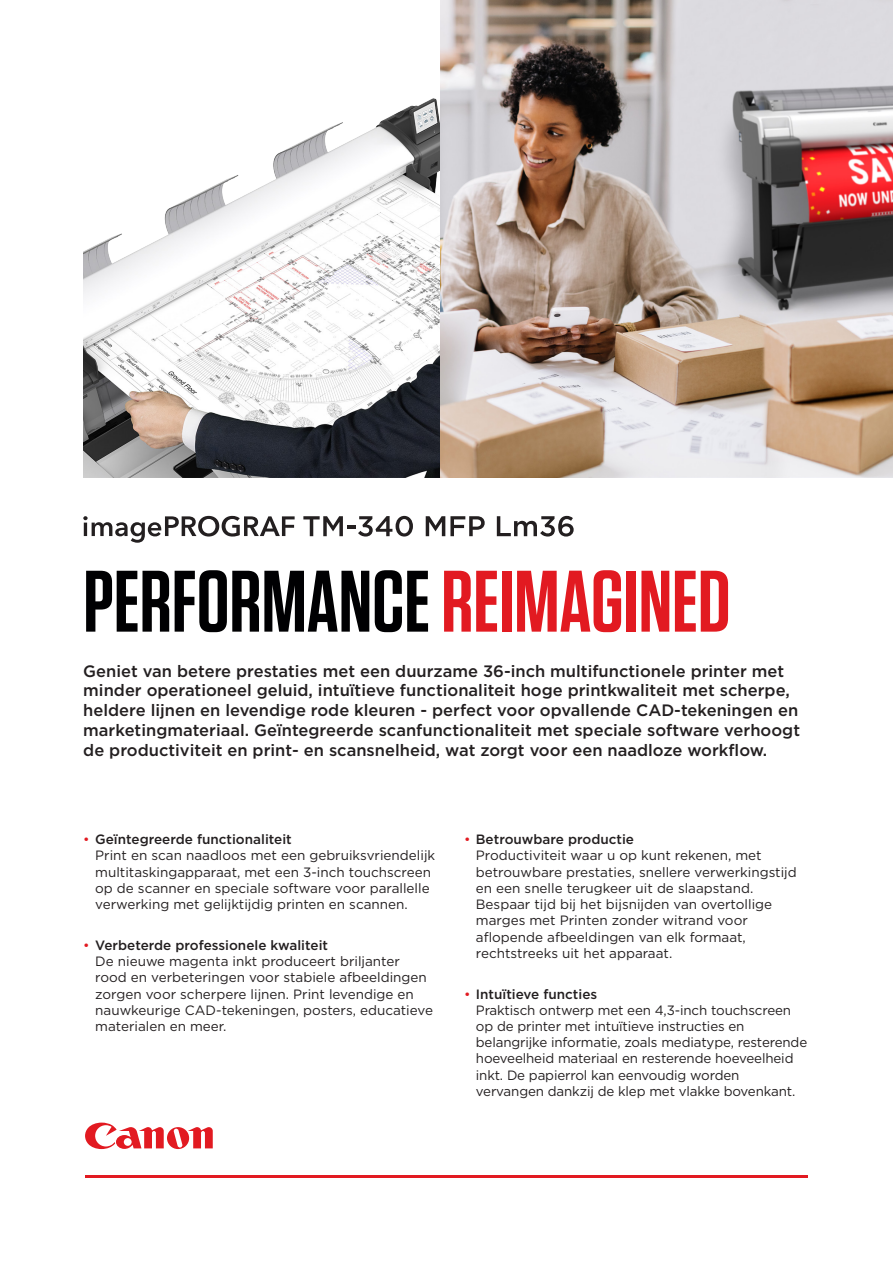
<style>
.page{position:relative;width:893px;height:1263px;background:#fff}
.page>*{position:absolute;margin:0;border:0;box-sizing:border-box;transform-origin:0 0}
.Headline{font:600 87px "Tungsten";color:#000002}
.t1{font:500 16.5px/19.8px "Gotham";color:#231f20}
.t2{font:13.5px/16.2px "Gotham";color:#231f20}
.s1{color:#e21a21}
.s2{font-weight:500}
</style>
<div class="page">
<svg style="left:85px;top:1122px;width:128px;height:28px"></svg>
<hr style="left:85px;top:1175px;width:723px;height:3px;background:#e21a21">
<svg style="left:83px;top:516px;width:212px;height:27px"></svg>
<svg style="left:303px;top:516px;width:110px;height:20px"></svg>
<svg style="left:426px;top:516px;width:59px;height:20px"></svg>
<svg style="left:497px;top:516px;width:77px;height:20px"></svg>
<img style="left:83px;top:98px;width:357px;height:380px">
<img style="left:440px;top:0;width:453px;height:478px">
<p class="Headline" style="left:83px;top:556px;width:649px">PERFORMANCE <span class="s1">REIMAGINED</span></p>
<p class="t1" style="left:83px;top:661px;width:718px">Geniet van betere prestaties met een duurzame 36-inch multifunctionele printer met minder operationeel geluid, intuïtieve functionaliteit hoge printkwaliteit met scherpe, heldere lijnen en levendige rode kleuren - perfect voor opvallende CAD-tekeningen en marketingmateriaal. Geïntegreerde scanfunctionaliteit met speciale software verhoogt de productiviteit en print- en scansnelheid, wat zorgt voor een naadloze workflow.</p>
<p class="t2" style="left:95px;top:831px;width:341px;text-indent:-12px"><span class="s1">•</span> <span class="s2">Geïntegreerde functionaliteit<br></span>Print en scan naadloos met een gebruiksvriendelijk multitaskingapparaat, met een 3-inch touchscreen op de scanner en speciale software voor parallelle verwerking met gelijktijdig printen en scannen.</p>
<p class="t2" style="left:95px;top:937px;width:339px;text-indent:-12px"><span class="s1">•</span> <span class="s2">Verbeterde professionele kwaliteit<br></span>De nieuwe magenta inkt produceert briljanter rood en verbeteringen voor stabiele afbeeldingen zorgen voor scherpere lijnen. Print levendige en nauwkeurige CAD-tekeningen, posters, educatieve materialen en meer.</p>
<p class="t2" style="left:476px;top:831px;width:322px;text-indent:-12px"><span class="s1">•</span> <span class="s2">Betrouwbare productie<br></span>Productiviteit waar u op kunt rekenen, met betrouwbare prestaties, snellere verwerkingstijd en een snelle terugkeer uit de slaapstand.<br>Bespaar tijd bij het bijsnijden van overtollige marges met Printen zonder witrand voor aflopende afbeeldingen van elk formaat, rechtstreeks uit het apparaat.</p>
<p class="t2" style="left:476px;top:985px;width:333px;text-indent:-12px"><span class="s1">•</span> <span class="s2">Intuïtieve functies<br></span>Praktisch ontwerp met een 4,3-inch touchscreen op de printer met intuïtieve instructies en belangrijke informatie, zoals mediatype, resterende hoeveelheid materiaal en resterende hoeveelheid inkt. De papierrol kan eenvoudig worden vervangen dankzij de klep met vlakke bovenkant.</p>
</div>
